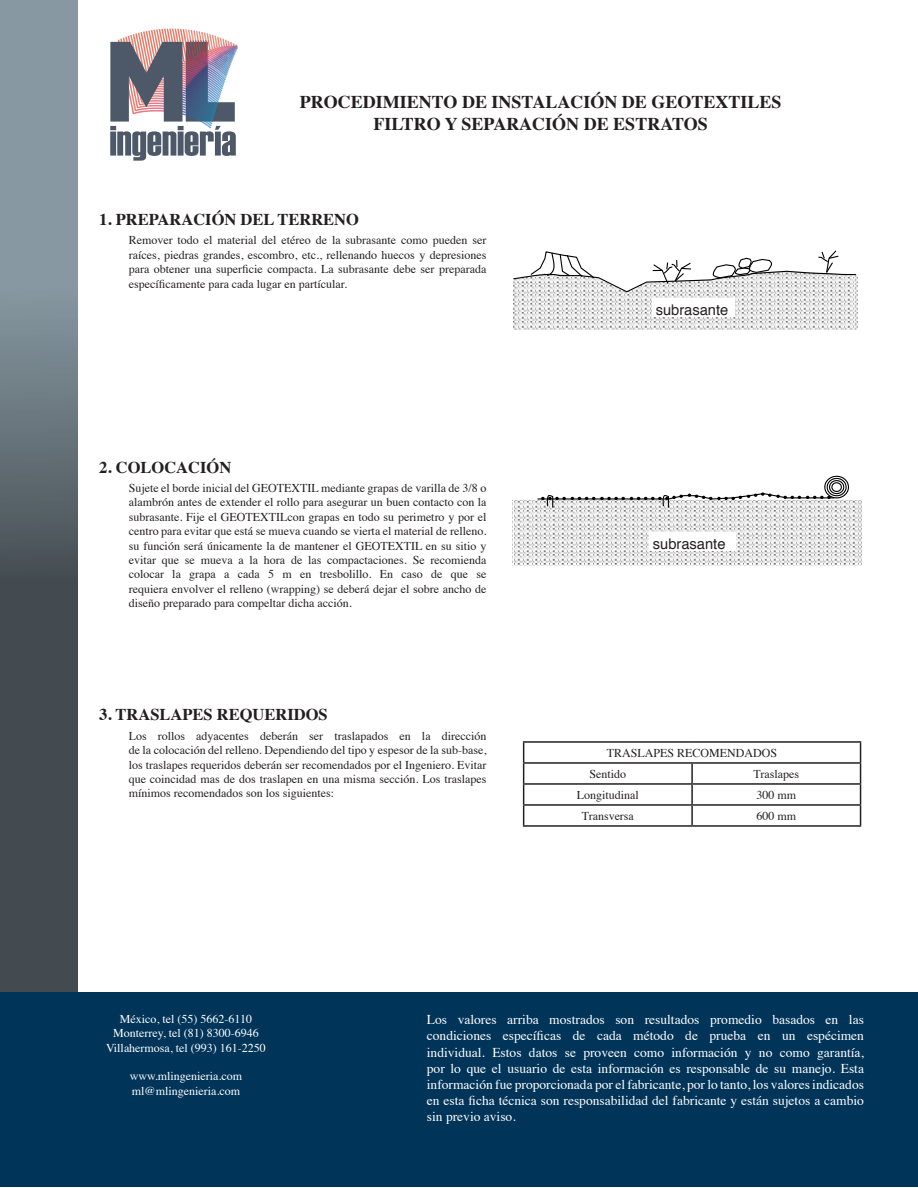
<style>
.page{position:relative;width:918px;height:1188px;background:#fff}
.page>*{position:absolute;margin:0;border:0;box-sizing:border-box;transform-origin:0 0}
.texto{font:700 18px "Times";color:#231f20}
.Paragraph_Style_4{font:700 16.5px "Times";color:#231f20}
.t1{font:14.7px "Helvetica";color:#231f20}
.t2{font:13.5px/16.2px "Times";color:#fff;text-align:justify}
.texto-2{font:12px/14.4px "Times";color:#231f20}
.t3{font:12px/14.4px "Times";color:#fff;text-align:center}
</style>
<div class="page">
<svg style="left:0;top:1px;width:78px;height:991px;background:#616d74"></svg>
<div style="left:0;top:992px;width:918px;height:195px;background:#003459"></div>
<svg style="left:110px;top:28px;width:126px;height:133px"></svg>
<img style="left:186px;top:29px;width:44px;height:49px">
<hr style="left:523px;top:741px;width:169px;height:2px;background:#231f20">
<hr style="left:692px;top:741px;width:169px;height:2px;background:#231f20">
<hr style="left:523px;top:762px;width:169px;height:2px;background:#231f20">
<hr style="left:692px;top:762px;width:169px;height:2px;background:#231f20">
<hr style="left:523px;top:783px;width:169px;height:2px;background:#231f20">
<hr style="left:692px;top:783px;width:169px;height:2px;background:#231f20">
<hr style="left:523px;top:804px;width:169px;height:2px;background:#231f20">
<svg style="left:523px;top:743px;width:1px;height:82px"></svg>
<hr style="left:692px;top:804px;width:169px;height:2px;background:#231f20">
<svg style="left:691px;top:764px;width:2px;height:61px"></svg>
<svg style="left:860px;top:743px;width:1px;height:82px"></svg>
<hr style="left:523px;top:825px;width:169px;height:2px;background:#231f20">
<hr style="left:692px;top:825px;width:169px;height:2px;background:#231f20">
<svg style="left:513px;top:250px;width:344px;height:80px"></svg>
<div style="left:652px;top:298px;width:83px;height:19px;background:#fff"></div>
<svg style="left:514px;top:476px;width:347px;height:90px"></svg>
<p class="texto" style="left:300px;top:85px;width:483px">PROCEDIMIENTO DE INSTALACIÓN DE GEOTEXTILES</p>
<p class="texto" style="left:374px;top:106px;width:336px">FILTRO Y SEPARACIÓN DE ESTRATOS</p>
<p class="Paragraph_Style_4" style="left:99px;top:204px;width:261px">1. PREPARACIÓN DEL TERRENO</p>
<p class="texto-2" style="left:129px;top:232px;width:359px;text-align:justify">Remover todo el material del etéreo de la subrasante como pueden ser raíces, piedras grandes, escombro, etc., rellenando huecos y depresiones para obtener una superficie compacta. La subrasante debe ser preparada específicamente para cada lugar en partícular.</p>
<p class="Paragraph_Style_4" style="left:99px;top:451px;width:133px">2. COLOCACIÓN</p>
<p class="texto-2" style="left:129px;top:480px;width:359px">Sujete el borde inicial del GEOTEXTIL mediante grapas de varilla de 3/8 o</p>
<p class="texto-2" style="left:129px;top:494px;width:359px;text-align:justify">alambrón antes de extender el rollo para asegurar un buen contacto con la subrasante. Fije el GEOTEXTILcon grapas en todo su perimetro y por el centro para evitar que está se mueva cuando se vierta el material de relleno. su función será únicamente la de mantener el GEOTEXTIL en su sitio y</p>
<p class="texto-2" style="left:129px;top:552px;width:359px">evitar que se mueva a la hora de las compactaciones. Se recomienda</p>
<p class="texto-2" style="left:129px;top:566px;width:359px">colocar la grapa a cada 5 m en tresbolillo. En caso de que se</p>
<p class="texto-2" style="left:129px;top:581px;width:359px">requiera envolver el relleno (wrapping) se deberá dejar el sobre ancho de diseño preparado para compeltar dicha acción.</p>
<p class="Paragraph_Style_4" style="left:99px;top:699px;width:230px">3. TRASLAPES REQUERIDOS</p>
<p class="texto-2" style="left:129px;top:727px;width:359px">Los rollos adyacentes deberán ser traslapados en la dirección</p>
<p class="texto-2" style="left:129px;top:742px;width:359px">de la colocación del relleno. Dependiendo del tipo y espesor de la sub-base, los traslapes requeridos deberán ser recomendados por el Ingeniero. Evitar</p>
<p class="texto-2" style="left:129px;top:771px;width:359px">que coincidad mas de dos traslapen en una misma sección. Los traslapes mínimos recomendados son los siguientes:</p>
<p class="t1" style="left:656px;top:300px;width:74px">subrasante</p>
<p class="t1" style="left:653px;top:534px;width:74px">subrasante</p>
<p class="texto-2" style="left:607px;top:745px;width:172px">TRASLAPES RECOMENDADOS</p>
<p class="texto-2" style="left:590px;top:766px;width:38px">Sentido</p>
<p class="texto-2" style="left:754px;top:766px;width:47px">Traslapes</p>
<p class="texto-2" style="left:577px;top:787px;width:64px">Longitudinal</p>
<p class="texto-2" style="left:756px;top:787px;width:41px">300 mm</p>
<p class="texto-2" style="left:582px;top:808px;width:54px">Transversa</p>
<p class="texto-2" style="left:756px;top:808px;width:41px">600 mm</p>
<p class="t3" style="left:106px;top:1010px;width:161px">México, tel (55) 5662-6110<br>Monterrey, tel (81) 8300-6946<br>Villahermosa, tel (993) 161-2250</p>
<p class="t3" style="left:130px;top:1068px;width:114px;text-align:left">www.mlingenieria.com ml@mlingenieria.com</p>
<p class="t2" style="left:427px;top:1010px;width:439px">Los valores arriba mostrados son resultados promedio basados en las condiciones específicas de cada método de prueba en un espécimen individual. Estos datos se proveen como información y no como garantía, por lo que el usuario de esta información es responsable de su manejo. Esta información fue proporcionada por el fabricante, por lo tanto, los valores indicados en esta ficha técnica son responsabilidad del fabricante y están sujetos a cambio sin previo aviso.</p>
</div>
